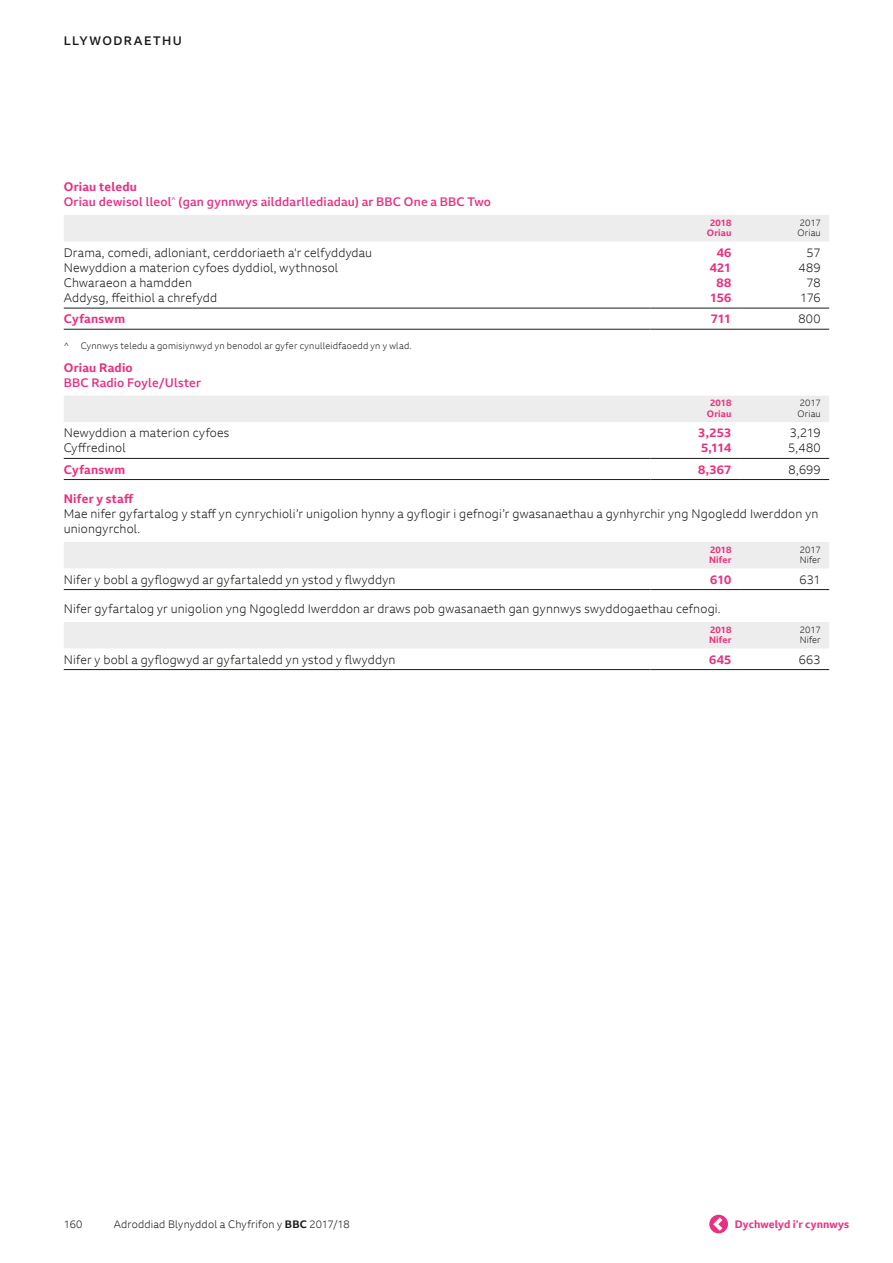
<style>
.page{position:relative;width:893px;height:1263px;background:#fff}
.page>*{position:absolute;margin:0;border:0;box-sizing:border-box;transform-origin:0 0}
.TableText{font:300 12px "BBC Reith Sans";letter-spacing:.015em;color:#1d1d1b}
.BodyTextSpaceAfter{font:300 12px/15px "BBC Reith Sans";letter-spacing:.015em;color:#1d1d1b}
.t1{font:500 12px "BBC Reith Sans";letter-spacing:.015em;color:#e83181}
.TableTextFiguresOpen{font:700 12px "BBC Reith Sans";letter-spacing:.015em;color:#e83181}
.TableTextFiguresOpen-2{font:300 12px "BBC Reith Sans";letter-spacing:.01em;color:#1d1d1b}
.SubheadLevel1{font:700 12px "BBC Reith Sans";letter-spacing:.02em;color:#e83181}
.TableText-2{font:700 12px "BBC Reith Sans";letter-spacing:.025em;color:#e83181}
.t2{font:500 12px "BBC Reith Sans";letter-spacing:.12em;color:#1d1d1b}
.t3{font:300 10.5px "BBC Reith Sans";letter-spacing:.02em;color:#1d1d1b}
.ReadMore{font:700 10.5px "BBC Reith Sans";letter-spacing:.01em;color:#e83181}
.BodyTextNotesIndentS{font:300 9px "BBC Reith Sans";letter-spacing:.025em;color:#1d1d1b}
.TableHeadFigures{font:700 9px "BBC Reith Sans";letter-spacing:.015em;color:#e83181}
.TableHeadFigures-2{font:300 9px "BBC Reith Sans";letter-spacing:.005em;color:#1d1d1b}
.s1{font-weight:700}
</style>
<div class="page">
<div style="left:64px;top:215px;width:765px;height:26px;background:#ededed"></div>
<hr style="left:64px;top:308px;width:587px;height:1px;background:#1d1d1b">
<hr style="left:651px;top:308px;width:89px;height:1px;background:#1d1d1b">
<hr style="left:740px;top:308px;width:89px;height:1px;background:#1d1d1b">
<hr style="left:64px;top:329px;width:587px;height:1px;background:#1d1d1b">
<hr style="left:651px;top:329px;width:89px;height:1px;background:#1d1d1b">
<hr style="left:740px;top:329px;width:89px;height:1px;background:#1d1d1b">
<div style="left:64px;top:396px;width:765px;height:26px;background:#ededed"></div>
<hr style="left:64px;top:458px;width:587px;height:1px;background:#1d1d1b">
<hr style="left:64px;top:479px;width:587px;height:1px;background:#1d1d1b">
<hr style="left:651px;top:479px;width:89px;height:1px;background:#1d1d1b">
<hr style="left:740px;top:479px;width:89px;height:1px;background:#1d1d1b">
<hr style="left:651px;top:458px;width:89px;height:1px;background:#1d1d1b">
<hr style="left:740px;top:458px;width:89px;height:1px;background:#1d1d1b">
<div style="left:64px;top:542px;width:765px;height:26px;background:#ededed"></div>
<hr style="left:64px;top:589px;width:587px;height:1px;background:#1d1d1b">
<hr style="left:651px;top:589px;width:89px;height:1px;background:#1d1d1b">
<hr style="left:740px;top:589px;width:89px;height:1px;background:#1d1d1b">
<div style="left:64px;top:622px;width:765px;height:26px;background:#ededed"></div>
<hr style="left:64px;top:669px;width:587px;height:1px;background:#1d1d1b">
<hr style="left:651px;top:669px;width:89px;height:1px;background:#1d1d1b">
<hr style="left:740px;top:669px;width:89px;height:1px;background:#1d1d1b">
<div style="left:709px;top:1215px;width:19px;height:18px;background:#e83181;border-radius:50%"></div>
<svg style="left:713px;top:1217px;width:9px;height:14px"></svg>
<p class="t2" style="left:64px;top:33px;width:119px">LLYWODRAETHU</p>
<h3 class="SubheadLevel1" style="left:64px;top:179px;width:75px">Oriau teledu</h3>
<h4 class="t1" style="left:64px;top:195px;width:429px">Oriau dewisol lleol<sup>^</sup> (gan gynnwys ailddarllediadau) ar BBC One a BBC Two</h4>
<p class="TableHeadFigures" style="left:710px;top:217px;width:23px">2018</p>
<p class="TableHeadFigures" style="left:707px;top:227px;width:26px">Oriau</p>
<p class="TableHeadFigures-2" style="left:800px;top:217px;width:22px">2017</p>
<p class="TableHeadFigures-2" style="left:798px;top:227px;width:25px">Oriau</p>
<p class="TableText" style="left:64px;top:245px;width:310px">Drama, comedi, adloniant, cerddoriaeth a'r celfyddydau</p>
<p class="TableTextFiguresOpen" style="left:717px;top:245px;width:16px">46</p>
<p class="TableTextFiguresOpen-2" style="left:806px;top:245px;width:16px">57</p>
<p class="TableText" style="left:64px;top:260px;width:276px">Newyddion a materion cyfoes dyddiol, wythnosol</p>
<p class="TableTextFiguresOpen" style="left:710px;top:260px;width:23px">421</p>
<p class="TableTextFiguresOpen-2" style="left:799px;top:260px;width:24px">489</p>
<p class="TableText" style="left:64px;top:275px;width:130px">Chwaraeon a hamdden</p>
<p class="TableTextFiguresOpen" style="left:717px;top:275px;width:16px">88</p>
<p class="TableTextFiguresOpen-2" style="left:806px;top:275px;width:16px">78</p>
<p class="TableText" style="left:64px;top:290px;width:155px">Addysg, ffeithiol a chrefydd</p>
<p class="TableTextFiguresOpen" style="left:710px;top:290px;width:23px">156</p>
<p class="TableTextFiguresOpen-2" style="left:800px;top:290px;width:22px">176</p>
<p class="TableText-2" style="left:64px;top:311px;width:63px">Cyfanswm</p>
<p class="TableTextFiguresOpen" style="left:711px;top:311px;width:22px">711</p>
<p class="TableTextFiguresOpen-2" style="left:798px;top:311px;width:24px">800</p>
<p class="BodyTextNotesIndentS" style="left:64px;top:340px;width:7px">^</p>
<p class="BodyTextNotesIndentS" style="left:81px;top:340px;width:332px">Cynnwys teledu a gomisiynwyd yn benodol ar gyfer cynulleidfaoedd yn y wlad.</p>
<h3 class="SubheadLevel1" style="left:64px;top:360px;width:71px">Oriau Radio</h3>
<h4 class="t1" style="left:64px;top:375px;width:139px">BBC Radio Foyle/Ulster</h4>
<p class="TableHeadFigures" style="left:710px;top:397px;width:23px">2018</p>
<p class="TableHeadFigures" style="left:707px;top:408px;width:26px">Oriau</p>
<p class="TableHeadFigures-2" style="left:800px;top:397px;width:22px">2017</p>
<p class="TableHeadFigures-2" style="left:798px;top:408px;width:25px">Oriau</p>
<p class="TableText" style="left:64px;top:425px;width:167px">Newyddion a materion cyfoes</p>
<p class="TableTextFiguresOpen" style="left:698px;top:425px;width:35px">3,253</p>
<p class="TableTextFiguresOpen-2" style="left:790px;top:425px;width:33px">3,219</p>
<p class="TableText" style="left:64px;top:441px;width:64px">Cyffredinol</p>
<p class="TableTextFiguresOpen" style="left:701px;top:440px;width:32px">5,114</p>
<p class="TableTextFiguresOpen-2" style="left:788px;top:441px;width:34px">5,480</p>
<p class="TableText-2" style="left:64px;top:462px;width:63px">Cyfanswm</p>
<p class="TableTextFiguresOpen" style="left:698px;top:462px;width:35px">8,367</p>
<p class="TableTextFiguresOpen-2" style="left:789px;top:462px;width:34px">8,699</p>
<h3 class="SubheadLevel1" style="left:64px;top:491px;width:71px">Nifer y staff</h3>
<p class="BodyTextSpaceAfter" style="left:64px;top:506px;width:756px">Mae nifer gyfartalog y staff yn cynrychioli’r unigolion hynny a gyflogir i gefnogi’r gwasanaethau a gynhyrchir yng Ngogledd Iwerddon yn uniongyrchol.</p>
<p class="TableHeadFigures" style="left:710px;top:544px;width:23px">2018</p>
<p class="TableHeadFigures" style="left:709px;top:554px;width:24px">Nifer</p>
<p class="TableHeadFigures-2" style="left:800px;top:544px;width:22px">2017</p>
<p class="TableHeadFigures-2" style="left:800px;top:554px;width:22px">Nifer</p>
<p class="TableText" style="left:64px;top:572px;width:333px">Nifer y bobl a gyflogwyd ar gyfartaledd yn ystod y flwyddyn</p>
<p class="TableTextFiguresOpen" style="left:710px;top:572px;width:23px">610</p>
<p class="TableTextFiguresOpen-2" style="left:799px;top:572px;width:23px">631</p>
<p class="BodyTextSpaceAfter" style="left:64px;top:601px;width:658px">Nifer gyfartalog yr unigolion yng Ngogledd Iwerddon ar draws pob gwasanaeth gan gynnwys swyddogaethau cefnogi.</p>
<p class="TableHeadFigures" style="left:710px;top:624px;width:23px">2018</p>
<p class="TableHeadFigures" style="left:709px;top:634px;width:24px">Nifer</p>
<p class="TableHeadFigures-2" style="left:800px;top:624px;width:22px">2017</p>
<p class="TableHeadFigures-2" style="left:800px;top:634px;width:22px">Nifer</p>
<p class="TableText" style="left:64px;top:652px;width:333px">Nifer y bobl a gyflogwyd ar gyfartaledd yn ystod y flwyddyn</p>
<p class="TableTextFiguresOpen" style="left:709px;top:652px;width:24px">645</p>
<p class="TableTextFiguresOpen-2" style="left:799px;top:652px;width:23px">663</p>
<p class="t3" style="left:64px;top:1218px;width:20px">160</p>
<p class="t3" style="left:114px;top:1218px;width:237px">Adroddiad Blynyddol a Chyfrifon y <span class="s1">BBC</span> 2017/18</p>
<h6 class="ReadMore" style="left:735px;top:1217px;width:116px">Dychwelyd i’r cynnwys</h6>
</div>
